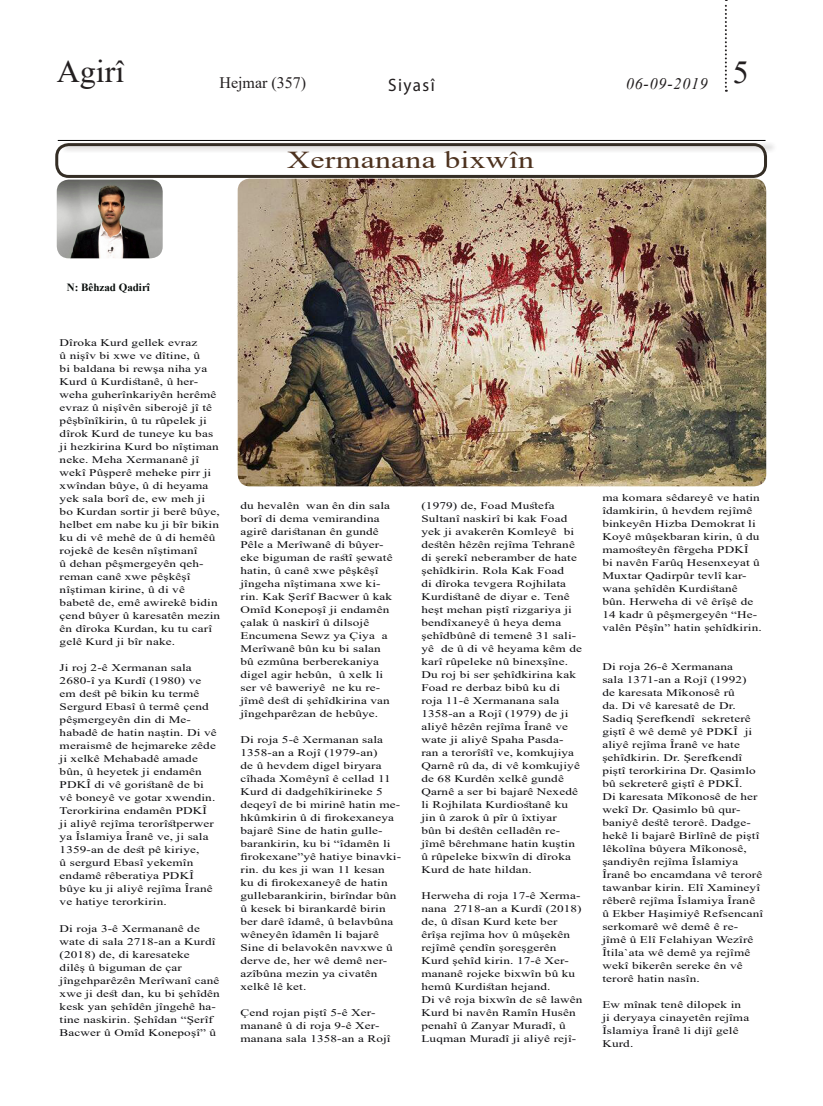
<style>
.page{position:relative;width:823px;height:1106px;background:#fff}
.page>*{position:absolute;margin:0;border:0;box-sizing:border-box;transform-origin:0 0}
.t1{font:32px "Times New Roman";color:#231f20}
.t2{font:24.2px "Times New Roman";letter-spacing:.01em;color:#4d321f;scale:1.31 1}
.t3{font:18px "Myriad Pro";letter-spacing:.08em;color:#231f20;scale:.95 1}
.t4{font:16px "Times New Roman";color:#231f20}
.t5{font:italic 16px "Times New Roman";letter-spacing:.05em;color:#231f20}
.t6{font:700 11px "Times New Roman";color:#070c0a}
.t7{font:10.1px/13px "Times New Roman";letter-spacing:.01em;color:#0b0b0e;scale:1.31 1}
</style>
<div class="page">
<svg style="left:724px;top:0;width:2px;height:92px"></svg>
<div style="left:60px;top:141px;width:717px;height:12px;background:#231f20;opacity:.75"></div>
<hr style="left:58px;top:140px;width:707px;height:1px;background:#000">
<div style="left:55px;top:143px;width:711px;height:35px;border:3px solid #342d25;border-radius:12px"></div>
<img style="left:237px;top:179px;width:528px;height:307px">
<img style="left:57px;top:180px;width:106px;height:78px">
<h1 class="t1" style="left:57px;top:49px;width:69px">Agirî</h1>
<h3 class="t4" style="left:219px;top:71px;width:88px">Hejmar (357)</h3>
<p class="t3" style="left:388px;top:74px;width:50px">Siyasî</p>
<p class="t2" style="left:287px;top:143px;width:190px">Xermanana bixwîn</p>
<h3 class="t5" style="left:625px;top:72px;width:124px">06-09-2019 <sup>5</sup></h3>
<p class="t6" style="left:67px;top:279px;width:85px">N: Bêhzad Qadirî</p>
<p class="t7" style="left:60px;top:336px;width:124px">Dîroka Kurd gellek evraz<br>û nişîv bi xwe ve dîtine, û<br>bi baldana bi rewşa niha ya<br>Kurd û Kurdistanê, û her&shy;weha guherînkariyên herêmê evraz û nişîvên siberojê jî tê pêşbînîkirin, û tu rûpelek ji dîrok Kurd de tuneye ku bas ji hezkirina Kurd bo nîştiman neke. Meha Xermananê jî wekî Pûşperê meheke pirr ji xwîndan bûye, û di heyama yek sala borî de, ew meh ji bo Kurdan sortir ji berê bûye, helbet em nabe ku ji bîr bikin ku di vê mehê de û di hemêû rojekê de kesên nîştimanî<br>û dehan pêşmergeyên qeh&shy;reman canê xwe pêşkêşî nîştiman kirine, û di vê babetê de, emê awirekê bidin çend bûyer û karesatên mezin ên dîroka Kurdan, ku tu carî gelê Kurd ji bîr nake.</p>
<p class="t7" style="left:60px;top:661px;width:121px">Ji roj 2-ê Xermanan sala<br>2680-î ya Kurdî (1980) ve em dest pê bikin ku termê<br>Sergurd Ebasî û termê çend pêşmergeyên din di Me&shy;habadê de hatin naştin. Di vê meraismê de hejmareke zêde ji xelkê Mehabadê amade bûn, û heyetek ji endamên<br>PDKÎ di vê goristanê de bi vê boneyê ve gotar xwendin.<br>Terorkirina endamên PDKÎ ji aliyê rejîma terorîstperwer ya Îslamiya Îranê ve, ji sala<br>1359-an de dest pê kiriye,<br>û sergurd Ebasî yekemîn endamê rêberatiya PDKÎ bûye ku ji aliyê rejîma Îranê ve hatiye terorkirin.</p>
<p class="t7" style="left:60px;top:921px;width:124px">Di roja 3-ê Xermananê de wate di sala 2718-an a Kurdî (2018) de, di karesateke<br>dilêş û biguman de çar jîngehparêzên Merîwanî canê xwe ji dest dan, ku bi şehîdên kesk yan şehîdên jîngehê ha&shy;tine naskirin. Şehîdan “Şerîf<br>Bacwer û Omîd Konepoşî” û</p>
<p class="t7" style="left:240px;top:498px;width:117px">du hevalên wan ên din sala borî di dema vemirandina agirê daristanan ên gundê<br>Pêle a Merîwanê di bûyer&shy;eke biguman de rastî şewatê hatin, û canê xwe pêşkêşî jîngeha nîştimana xwe ki&shy;rin. Kak Şerîf Bacwer û kak<br>Omîd Konepoşî ji endamên çalak û naskirî û dilsojê<br>Encumena Sewz ya Çiya a<br>Merîwanê bûn ku bi salan bû ezmûna berberekaniya digel agir hebûn, û xelk li ser vê baweriyê ne ku re&shy;jîmê dest di şehîdkirina van jîngehparêzan de hebûye.</p>
<p class="t7" style="left:240px;top:732px;width:124px">Di roja 5-ê Xermanan sala<br>1358-an a Rojî (1979-an)<br>de û hevdem digel biryara cîhada Xomêynî ê cellad 11<br>Kurd di dadgehîkirineke 5 deqeyî de bi mirinê hatin me&shy;hkûmkirin û di firokexaneya bajarê Sine de hatin gulle&shy;barankirin, ku bi “îdamên li firokexane”yê hatiye binavki&shy;rin. du kes ji wan 11 kesan<br>ku di firokexaneyê de hatin gullebarankirin, birîndar bûn û kesek bi birankardê birin ber darê îdamê, û belavbûna wêneyên îdamên li bajarê<br>Sine di belavokên navxwe û derve de, her wê demê ner&shy;azîbûna mezin ya civatên xelkê lê ket.</p>
<p class="t7" style="left:240px;top:1005px;width:116px">Çend rojan piştî 5-ê Xer&shy;mananê û di roja 9-ê Xer&shy;manana sala 1358-an a Rojî</p>
<p class="t7" style="left:421px;top:498px;width:124px">(1979) de, Foad Mustefa<br>Sultanî naskirî bi kak Foad yek ji avakerên Komleyê bi destên hêzên rejîma Tehranê di şerekî neberamber de hate şehîdkirin. Rola Kak Foad<br>di dîroka tevgera Rojhilata<br>Kurdistanê de diyar e. Tenê heşt mehan piştî rizgariya ji bendîxaneyê û heya dema şehîdbûnê di temenê 31 sali&shy;yê de û di vê heyama kêm de karî rûpeleke nû binexşîne.</p>
<p class="t7" style="left:421px;top:667px;width:122px">Du roj bi ser şehîdkirina kak<br>Foad re derbaz bibû ku di roja 11-ê Xermanana sala<br>1358-an a Rojî (1979) de ji aliyê hêzên rejîma Îranê ve wate ji aliyê Spaha Pasda&shy;ran a terorîstî ve, komkujiya<br>Qarnê rû da, di vê komkujiyê de 68 Kurdên xelkê gundê<br>Qarnê a ser bi bajarê Nexedê li Rojhilata Kurdiostanê ku jin û zarok û pîr û îxtiyar<br>bûn bi destên celladên re&shy;jîmê bêrehmane hatin kuştin û rûpeleke bixwîn di dîroka<br>Kurd de hate hildan.</p>
<p class="t7" style="left:421px;top:888px;width:124px">Herweha di roja 17-ê Xerma&shy;nana 2718-an a Kurdî (2018) de, û dîsan Kurd kete ber êrîşa rejîma hov û mûşekên rejîmê çendîn şoreşgerên<br>Kurd şehîd kirin. 17-ê Xer&shy;mananê rojeke bixwîn bû ku hemû Kurdistan hejand.</p>
<p class="t7" style="left:421px;top:992px;width:124px">Di vê roja bixwîn de sê lawên<br>Kurd bi navên Ramîn Husên penahî û Zanyar Muradî, û<br>Luqman Muradî ji aliyê rejî-</p>
<p class="t7" style="left:602px;top:490px;width:123px">ma komara sêdareyê ve hatin îdamkirin, û hevdem rejîmê binkeyên Hizba Demokrat li<br>Koyê mûşekbaran kirin, û du mamosteyên fêrgeha PDKÎ<br>bi navên Farûq Hesenxeyat û<br>Muxtar Qadirpûr tevlî kar&shy;wana şehîdên Kurdistanê bûn. Herweha di vê êrîşê de<br>14 kadr û pêşmergeyên “He&shy;valên Pêşîn” hatin şehîdkirin.</p>
<p class="t7" style="left:602px;top:659px;width:124px">Di roja 26-ê Xermanana<br>sala 1371-an a Rojî (1992)<br>de karesata Mîkonosê rû<br>da. Di vê karesatê de Dr.<br>Sadiq Şerefkendî sekreterê giştî ê wê demê yê PDKÎ ji aliyê rejîma Îranê ve hate şehîdkirin. Dr. Şerefkendî piştî terorkirina Dr. Qasimlo bû sekreterê giştî ê PDKÎ.<br>Di karesata Mîkonosê de her wekî Dr. Qasimlo bû qur&shy;baniyê destê terorê. Dadge&shy;hekê li bajarê Birlînê de piştî lêkolîna bûyera Mîkonosê, şandiyên rejîma Îslamiya<br>Îranê bo encamdana vê terorê tawanbar kirin. Elî Xamineyî rêberê rejîma Îslamiya Îranê û Ekber Haşimiyê Refsencanî serkomarê wê demê ê re&shy;jîmê û Elî Felahiyan Wezîrê<br>Îtila`ata wê demê ya rejîmê wekî bikerên sereke ên vê terorê hatin nasîn.</p>
<p class="t7" style="left:602px;top:997px;width:114px">Ew mînak tenê dilopek in ji deryaya cinayetên rejîma<br>Îslamiya Îranê li dijî gelê<br>Kurd.</p>
</div>
